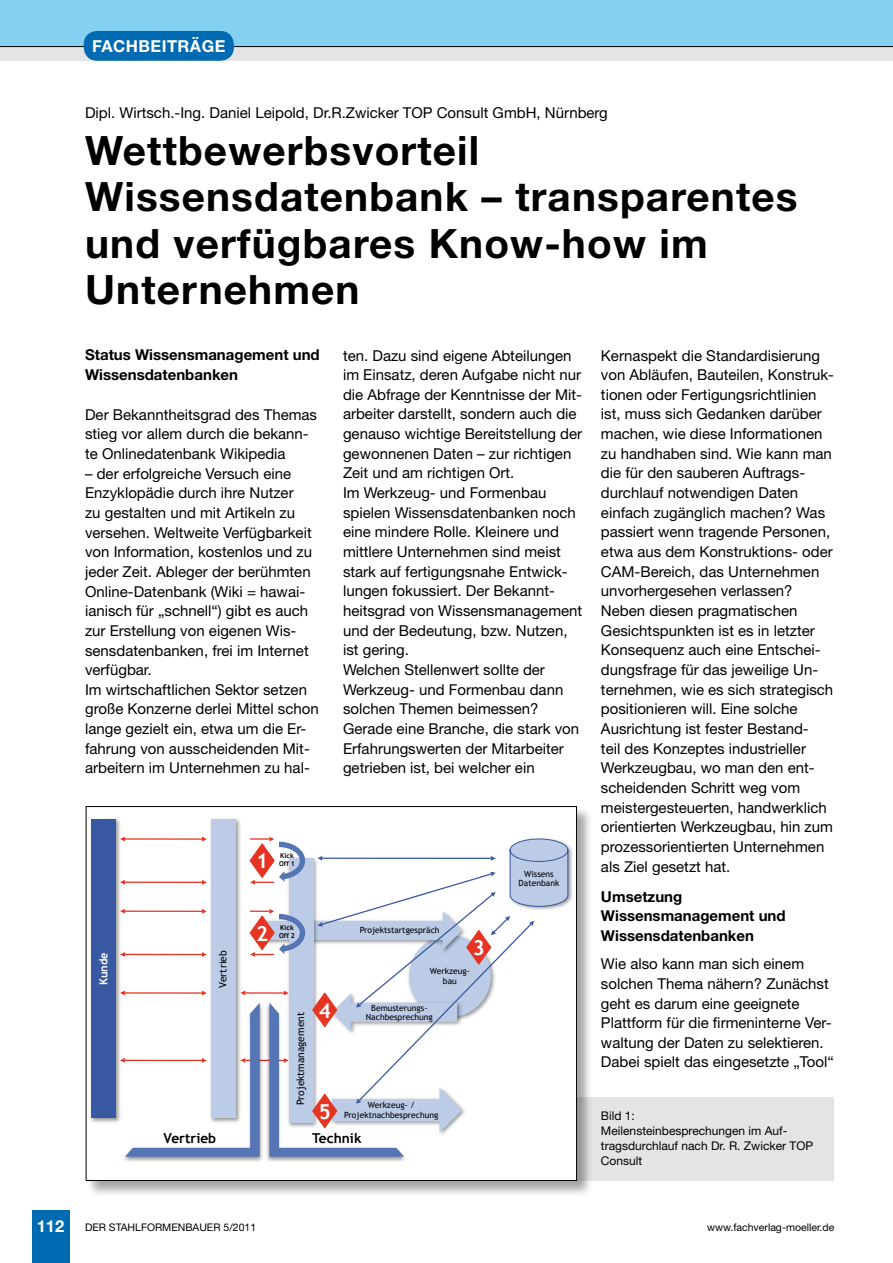
<style>
.page{position:relative;width:893px;height:1263px;background:#fff}
.page>*{position:absolute;margin:0;border:0;box-sizing:border-box;transform-origin:0 0}
.t1{font:700 40.5px/46.5px "Helvetica Neue";letter-spacing:.03em;color:#000}
.t2{font:700 20.55px "Trebuchet MS";color:#fff}
.t3{font:700 16.5px "Helvetica Neue";letter-spacing:.03em;color:#fff}
.t4{font:15px/19.6px "Helvetica Neue";color:#000}
.t5{font:700 15px/19.6px "Helvetica Neue";color:#000}
.t6{font:700 13.65px "Trebuchet MS";color:#000}
.t7{font:12px/15px "Helvetica Neue";color:#000}
.t8{font:700 11.1px "Trebuchet MS";color:#fff}
.t9{font:10.5px "Helvetica Neue";color:#000}
.t10{font:10.2px "Trebuchet MS";color:#000}
.t11{font:8.55px/9.4px "Trebuchet MS";color:#000;text-align:center}
.t12{font:700 6.9px/8.2px "Trebuchet MS";color:#000}
</style>
<div class="page">
<div style="left:32px;top:1210px;width:37px;height:53px;background:#006ab2"></div>
<div style="left:0;top:47px;width:893px;height:14px;background:#e3e4e5"></div>
<div style="left:0;top:0;width:893px;height:47px;background:#83d0f0"></div>
<div style="left:84px;top:31px;width:150px;height:30px;background:#006ab2;border-radius:14px"></div>
<div style="left:510px;top:1097px;width:323px;height:83px;background:#e3e4e5"></div>
<div style="left:86px;top:807px;width:507px;height:390px;background:#000;opacity:.35"></div>
<div style="left:86px;top:806px;width:490px;height:374px;background:#fff"></div>
<div style="left:211px;top:820px;width:25px;height:298px;background:#bccbe6"></div>
<img style="left:124px;top:1157px;width:138px;height:5px">
<img style="left:267px;top:1157px;width:138px;height:5px">
<img style="left:90px;top:818px;width:30px;height:305px">
<div style="left:91px;top:820px;width:25px;height:298px;background:#3859a1"></div>
<img style="left:569px;top:846px;width:4px;height:57px">
<svg style="left:120px;top:836px;width:449px;height:321px"></svg>
<p class="t3" style="left:92px;top:36px;width:135px">FACHBEITRÄGE</p>
<p class="t4" style="left:85px;top:103px;width:524px">Dipl. Wirtsch.-Ing. Daniel Leipold, Dr.R.Zwicker TOP Consult GmbH, Nürnberg</p>
<h1 class="t1" style="left:85px;top:126px;width:714px">Wettbewerbsvorteil<br>Wissensdatenbank – transparentes und verfügbares Know-how im<br>Unternehmen</h1>
<p class="t5" style="left:85px;top:345px;width:236px">Status Wissensmanagement und<br>Wissensdatenbanken</p>
<p class="t4" style="left:85px;top:404px;width:234px">Der Bekanntheitsgrad des Themas stieg vor allem durch die bekann&shy;te Onlinedatenbank Wikipedia</p>
<p class="t4" style="left:85px;top:463px;width:235px">– der erfolgreiche Versuch eine<br>Enzyklopädie durch ihre Nutzer<br>zu gestalten und mit Artikeln zu versehen. Weltweite Verfügbarkeit von Information, kostenlos und zu jeder Zeit. Ableger der berühmten<br>Online-Datenbank (Wiki = hawai&shy;ianisch für „schnell“) gibt es auch zur Erstellung von eigenen Wis&shy;sensdatenbanken, frei im Internet verfügbar.<br>Im wirtschaftlichen Sektor setzen große Konzerne derlei Mittel schon lange gezielt ein, etwa um die Er&shy;fahrung von ausscheidenden Mit&shy;arbeitern im Unternehmen zu hal-</p>
<p class="t4" style="left:343px;top:345px;width:241px">ten. Dazu sind eigene Abteilungen im Einsatz, deren Aufgabe nicht nur die Abfrage der Kenntnisse der Mit&shy;arbeiter darstellt, sondern auch die genauso wichtige Bereitstellung der gewonnenen Daten – zur richtigen<br>Zeit und am richtigen Ort.<br>Im Werkzeug- und Formenbau spielen Wissensdatenbanken noch eine mindere Rolle. Kleinere und mittlere Unternehmen sind meist stark auf fertigungsnahe Entwick&shy;lungen fokussiert. Der Bekannt&shy;heitsgrad von Wissensmanagement und der Bedeutung, bzw. Nutzen, ist gering.<br>Welchen Stellenwert sollte der<br>Werkzeug- und Formenbau dann solchen Themen beimessen?<br>Gerade eine Branche, die stark von<br>Erfahrungswerten der Mitarbeiter getrieben ist, bei welcher ein</p>
<p class="t4" style="left:601px;top:345px;width:235px">Kernaspekt die Standardisierung von Abläufen, Bauteilen, Konstruk&shy;tionen oder Fertigungsrichtlinien ist, muss sich Gedanken darüber machen, wie diese Informationen zu handhaben sind. Wie kann man die für den sauberen Auftrags&shy;durchlauf notwendigen Daten einfach zugänglich machen? Was passiert wenn tragende Personen, etwa aus dem Konstruktions- oder<br>CAM-Bereich, das Unternehmen unvorhergesehen verlassen?<br>Neben diesen pragmatischen<br>Gesichtspunkten ist es in letzter<br>Konsequenz auch eine Entschei&shy;dungsfrage für das jeweilige Un&shy;ternehmen, wie es sich strategisch positionieren will. Eine solche<br>Ausrichtung ist fester Bestand-<br>teil des Konzeptes industrieller<br>Werkzeugbau, wo man den ent&shy;scheidenden Schritt weg vom meistergesteuerten, handwerklich orientierten Werkzeugbau, hin zum prozessorientierten Unternehmen als Ziel gesetzt hat.</p>
<p class="t5" style="left:601px;top:886px;width:186px">Umsetzung<br>Wissensmanagement und<br>Wissensdatenbanken</p>
<p class="t4" style="left:601px;top:954px;width:234px">Wie also kann man sich einem solchen Thema nähern? Zunächst geht es darum eine geeignete<br>Plattform für die firmeninterne Ver&shy;waltung der Daten zu selektieren.<br>Dabei spielt das eingesetzte „Tool“</p>
<p class="t12" style="left:279px;top:851px;width:17px">Kick<br>Off 1</p>
<h2 class="t2" style="left:256px;top:848px;width:14px">1</h2>
<p class="t11" style="left:519px;top:869px;width:42px">Wissens<br>Datenbank</p>
<p class="t12" style="left:279px;top:924px;width:17px">Kick<br>Off 2</p>
<h2 class="t2" style="left:256px;top:920px;width:14px">2</h2>
<p class="t11" style="left:360px;top:926px;width:81px">Projektstartgespräch</p>
<h2 class="t2" style="left:473px;top:935px;width:14px">3</h2>
<p class="t10" style="left:217px;top:987px;width:39px;rotate:-90deg">Vertrieb</p>
<p class="t8" style="left:97px;top:985px;width:34px;rotate:-90deg">Kunde</p>
<p class="t11" style="left:430px;top:967px;width:42px">Werkzeug&shy;bau</p>
<h2 class="t2" style="left:319px;top:997px;width:14px">4</h2>
<p class="t11" style="left:366px;top:1003px;width:69px">Bemusterungs-<br>Nachbesprechung</p>
<p class="t10" style="left:294px;top:1105px;width:94px;rotate:-90deg">Projektmanagement</p>
<p class="t11" style="left:344px;top:1101px;width:96px">Werkzeug- /<br>Projektnachbesprechung</p>
<h2 class="t2" style="left:319px;top:1098px;width:14px">5</h2>
<p class="t7" style="left:601px;top:1108px;width:214px">Bild 1:<br>Meilensteinbesprechungen im Auf&shy;tragsdurchlauf nach Dr. R. Zwicker TOP<br>Consult</p>
<p class="t6" style="left:164px;top:1130px;width:54px">Vertrieb</p>
<p class="t6" style="left:312px;top:1130px;width:51px">Technik</p>
<p class="t3" style="left:37px;top:1215px;width:29px">112</p>
<p class="t9" style="left:85px;top:1221px;width:173px">DER STAHLFORMENBAUER 5/2011</p>
<p class="t9" style="left:707px;top:1221px;width:129px">www.fachverlag-moeller.de</p>
</div>
